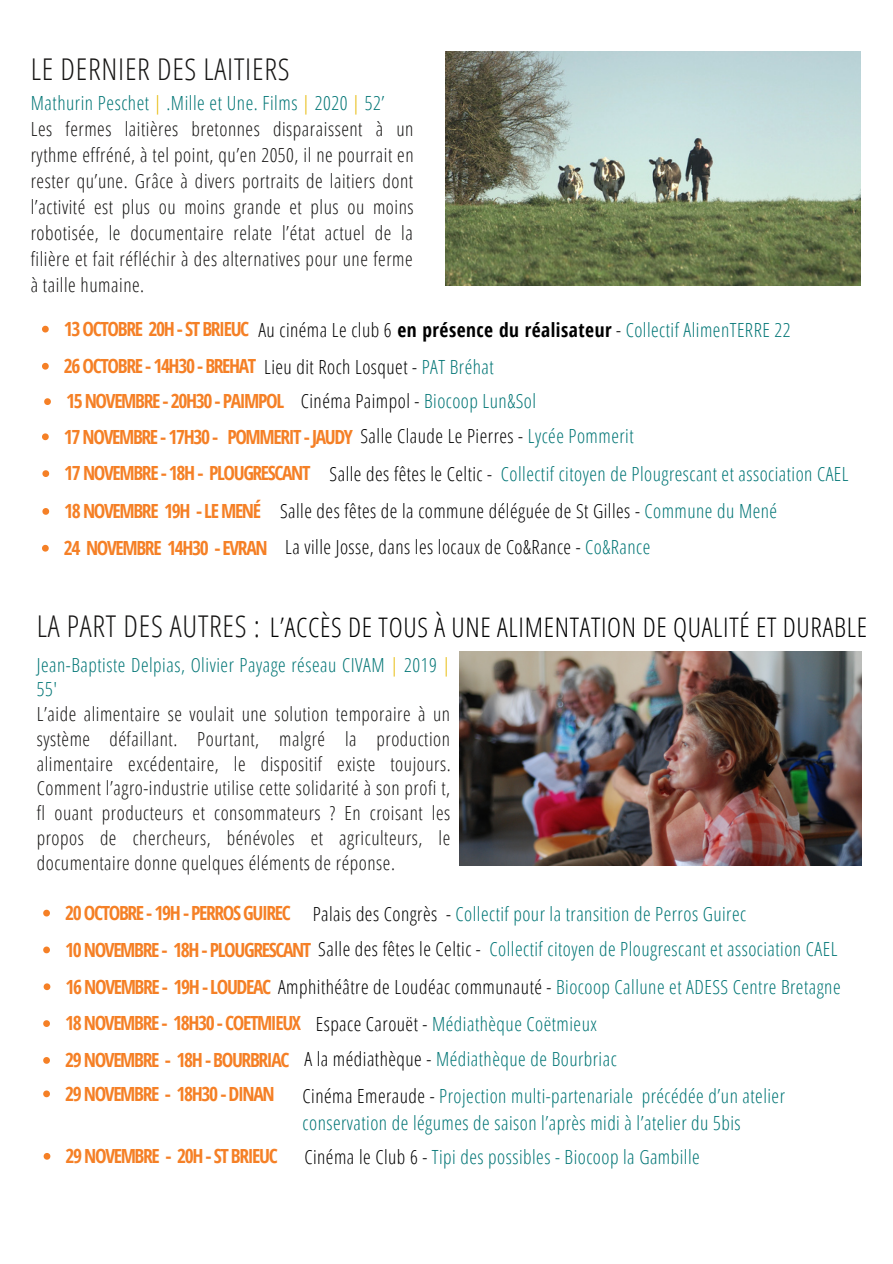
<style>
.page{position:relative;width:893px;height:1264px;background:#fff}
.page>*{position:absolute;margin:0;border:0;box-sizing:border-box;transform-origin:0 0}
.t1{font:300 30px "Open Sans Condensed";letter-spacing:.025em;color:#171615}
.t2{font:300 27px "Open Sans Condensed";letter-spacing:.025em;color:#000}
.t3{font:300 19.5px/38.1px "Open Sans Condensed";letter-spacing:.025em;color:#007575}
.t4{font:700 19.5px/35.8px "Open Sans Condensed";letter-spacing:-.07em;color:#f58026}
.t5{font:300 19.5px/25.8px "Open Sans Condensed";letter-spacing:.03em;color:#171615}
.t6{font:300 19.5px "Open Sans Condensed";letter-spacing:.025em;color:#000}
.t7{font:300 19.35px/24.8px "Open Sans Condensed";letter-spacing:.025em;color:#171615;text-align:justify}
.t8{font:300 19.35px/24.8px "Open Sans Condensed";letter-spacing:.03em;color:#007575}
.s1{color:#007575}
.s2{color:#e6b800}
.s3{font-weight:300;color:#000}
.s4{color:#000}
.s5{font-weight:300;color:#007575}
.s6{font-weight:700;color:#f58026}
</style>
<div class="page">
<img style="left:445px;top:51px;width:415px;height:234px">
<svg style="left:42px;top:326px;width:7px;height:6px"></svg>
<svg style="left:42px;top:363px;width:7px;height:6px"></svg>
<svg style="left:42px;top:433px;width:7px;height:7px"></svg>
<svg style="left:42px;top:508px;width:7px;height:7px"></svg>
<svg style="left:43px;top:909px;width:7px;height:7px"></svg>
<img style="left:459px;top:651px;width:402px;height:214px">
<svg style="left:43px;top:1057px;width:7px;height:6px"></svg>
<svg style="left:42px;top:470px;width:7px;height:7px"></svg>
<svg style="left:42px;top:545px;width:7px;height:6px"></svg>
<svg style="left:43px;top:946px;width:7px;height:7px"></svg>
<svg style="left:44px;top:983px;width:6px;height:7px"></svg>
<svg style="left:43px;top:1020px;width:7px;height:6px"></svg>
<svg style="left:43px;top:1090px;width:7px;height:7px"></svg>
<svg style="left:44px;top:1153px;width:6px;height:6px"></svg>
<svg style="left:44px;top:398px;width:7px;height:7px"></svg>
<h1 class="t1" style="left:31px;top:48px;width:260px">LE DERNIER DES LAITIERS</h1>
<p class="t5" style="left:31px;top:90px;width:384px"><span class="s1">Mathurin Peschet</span> <span class="s2">|</span> <span class="s1">.Mille et Une. Films</span> <span class="s2">|</span> <span class="s1">2020</span> <span class="s2">|</span> <span class="s1">52’<br></span>Les fermes laitières bretonnes disparaissent à un rythme effréné, à tel point, qu’en 2050, il ne pourrait en rester qu’une. Grâce à divers portraits de laitiers dont l’activité est plus ou moins grande et plus ou moins robotisée, le documentaire relate l’état actuel de la filière et fait réfléchir à des alternatives pour une ferme à taille humaine.</p>
<p class="t4" style="left:64px;top:311px;width:728px">13OCTOBRE 20H-STBRIEUC <span class="s3">Au cinéma Le club 6</span> <span class="s4">en présence du réalisateur</span> <span class="s3">-</span> <span class="s5">Collectif AlimenTERRE 22<br></span>26 OCTOBRE - 14H30 - BREHAT <span class="s3">Lieu dit Roch Losquet -</span> <span class="s5">PAT Bréhat</span></p>
<p class="t4" style="left:66px;top:383px;width:471px">15NOVEMBRE-20H30-PAIMPOL <span class="s3">Cinéma Paimpol -</span> <span class="s5">Biocoop Lun&amp;Sol</span></p>
<p class="t4" style="left:64px;top:418px;width:571px">17 NOVEMBRE - 17H30 - POMMERIT - JAUDY <span class="s3">Salle Claude Le Pierres -</span> <span class="s5">Lycée Pommerit</span></p>
<p class="t3" style="left:64px;top:454px;width:785px"><span class="s6">17NOVEMBRE-18H- PLOUGRESCANT</span> <span class="s4">Salle des fêtes le Celtic -</span> Collectif citoyen de Plougrescant et association CAEL</p>
<p class="t6" style="left:64px;top:497px;width:714px"><span class="s6">18NOVEMBRE 19H -LEMENÉ</span> Salle des fêtes de la commune déléguée de St Gilles - <span class="s1">Commune du Mené</span></p>
<p class="t6" style="left:64px;top:533px;width:588px"><span class="s6">24 NOVEMBRE 14H30 -EVRAN</span> La ville Josse, dans les locaux de Co&amp;Rance - <span class="s1">Co&amp;Rance</span></p>
<h2 class="t2" style="left:270px;top:608px;width:598px">L’ACCÈS DE TOUS À UNE ALIMENTATION DE QUALITÉ ET DURABLE</h2>
<h1 class="t1" style="left:37px;top:605px;width:225px">LA PART DES AUTRES :</h1>
<p class="t8" style="left:37px;top:651px;width:415px">Jean-Baptiste Delpias, Olivier Payage réseau CIVAM <span class="s2">|</span> 2019 <span class="s2">|<br></span>55'</p>
<p class="t7" style="left:37px;top:701px;width:415px">L’aide alimentaire se voulait une solution temporaire à un système défaillant. Pourtant, malgré la production alimentaire excédentaire, le dispositif existe toujours.<br>Comment l’agro-industrie utilise cette solidarité à son profi t, fl ouant producteurs et consommateurs ? En croisant les propos de chercheurs, bénévoles et agriculteurs, le documentaire donne quelques éléments de réponse.</p>
<p class="t3" style="left:65px;top:893px;width:682px"><span class="s6">20OCTOBRE-19H-PERROSGUIREC</span> <span class="s4">Palais des Congrès -</span> Collectif pour la transition de Perros Guirec</p>
<p class="t3" style="left:65px;top:929px;width:777px"><span class="s6">10NOVEMBRE- 18H-PLOUGRESCANT</span> <span class="s4">Salle des fêtes le Celtic -</span> Collectif citoyen de Plougrescant et association CAEL<br><span class="s6">16NOVEMBRE- 19H-LOUDEAC</span> <span class="s4">Amphithéâtre de Loudéac communauté -</span> Biocoop Callune et ADESS Centre Bretagne</p>
<p class="t4" style="left:65px;top:1004px;width:533px">18NOVEMBRE- 18H30-COETMIEUX <span class="s3">Espace Carouët -</span> <span class="s5">Médiathèque Coëtmieux</span></p>
<p class="t4" style="left:65px;top:1041px;width:553px">29NOVEMBRE - 18H-BOURBRIAC <span class="s3">A la médiathèque -</span> <span class="s5">Médiathèque de Bourbriac</span></p>
<p class="t4" style="left:65px;top:1075px;width:211px">29 NOVEMBRE - 18H30 - DINAN</p>
<p class="t3" style="left:302px;top:1081px;width:484px;line-height:27px"><span class="s4">Cinéma Emeraude -</span> Projection multi-partenariale précédée d’un atelier conservation de légumes de saison l’après midi à l’atelier du 5bis</p>
<p class="t4" style="left:65px;top:1137px;width:214px">29 NOVEMBRE - 20H - ST BRIEUC</p>
<p class="t3" style="left:304px;top:1137px;width:397px"><span class="s4">Cinéma le Club 6 -</span> Tipi des possibles - Biocoop la Gambille</p>
</div>
